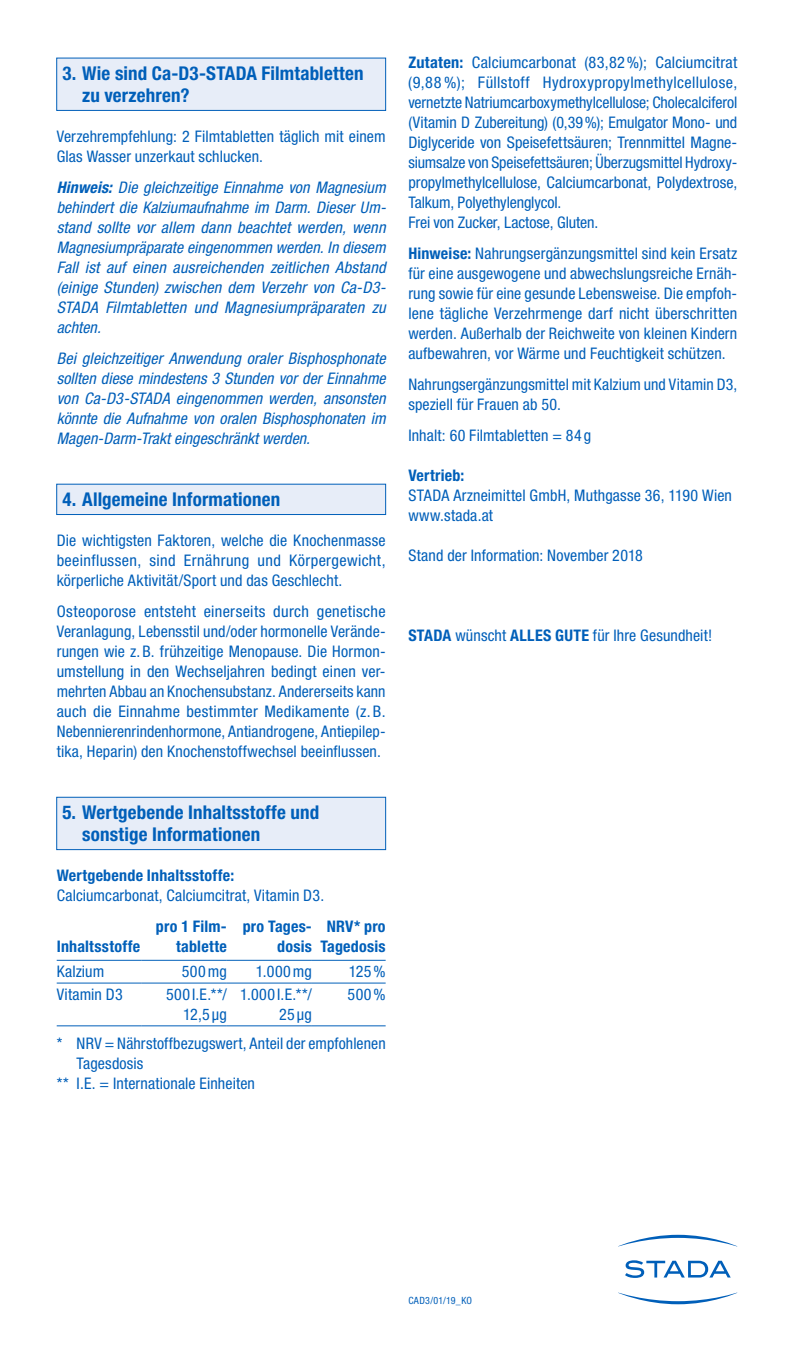
<style>
.page{position:relative;width:794px;height:1361px;background:#fff}
.page>*{position:absolute;margin:0;border:0;box-sizing:border-box;transform-origin:0 0}
.t1{font:700 condensed 19px/22px "Helvetica Neue LT Pro";letter-spacing:.01em;color:#005fb9}
.t2{font:condensed 16px/20px "Helvetica Neue LT Pro";letter-spacing:.005em;color:#005fb9}
.t3{font:italic condensed 16px/20px "Helvetica Neue LT Pro";letter-spacing:.005em;color:#005fb9;text-align:justify}
.t4{font:700 condensed 16px/20px "Helvetica Neue LT Pro";letter-spacing:.015em;color:#005fb9;text-align:right}
.t5{font:condensed 16px/20px "Helvetica Neue LT Pro";letter-spacing:.03em;color:#005fb9;text-align:right}
.t6{font:condensed 10px "Helvetica Neue LT Pro";letter-spacing:.025em;color:#005fb9}
.s1{font-weight:700}
</style>
<div class="page">
<div style="left:56px;top:58px;width:330px;height:53px;background:#e7edf8;border:1px solid #005fb9"></div>
<div style="left:56px;top:484px;width:330px;height:31px;background:#e7edf8;border:1px solid #005fb9"></div>
<div style="left:56px;top:797px;width:330px;height:53px;background:#e7edf8;border:1px solid #005fb9"></div>
<hr style="left:57px;top:960px;width:85px;height:1px;background:#005fb9">
<hr style="left:142px;top:960px;width:85px;height:1px;background:#005fb9">
<hr style="left:227px;top:960px;width:85px;height:1px;background:#005fb9">
<hr style="left:312px;top:960px;width:74px;height:1px;background:#005fb9">
<hr style="left:57px;top:982px;width:85px;height:1px;background:#005fb9">
<hr style="left:142px;top:982px;width:85px;height:1px;background:#005fb9">
<hr style="left:227px;top:982px;width:85px;height:1px;background:#005fb9">
<hr style="left:312px;top:982px;width:74px;height:1px;background:#005fb9">
<hr style="left:57px;top:1025px;width:85px;height:1px;background:#005fb9">
<hr style="left:142px;top:1025px;width:85px;height:1px;background:#005fb9">
<hr style="left:227px;top:1025px;width:85px;height:1px;background:#005fb9">
<hr style="left:312px;top:1025px;width:74px;height:1px;background:#005fb9">
<svg style="left:619px;top:1234px;width:118px;height:12px"></svg>
<svg style="left:618px;top:1292px;width:119px;height:12px"></svg>
<svg style="left:625px;top:1260px;width:105px;height:18px"></svg>
<p class="t1" style="left:82px;top:62px;width:283px;text-indent:-20px">3. Wie sind Ca-D3-STADA Filmtabletten zu verzehren?</p>
<p class="t2" style="left:57px;top:126px;width:330px">Verzehrempfehlung: 2 Filmtabletten täglich mit einem<br>Glas Wasser unzerkaut schlucken.</p>
<p class="t3" style="left:57px;top:178px;width:331px"><span class="s1">Hinweis:</span> Die gleichzeitige Einnahme von Magnesium behindert die Kalziumaufnahme im Darm. Dieser Um&shy;stand sollte vor allem dann beachtet werden, wenn Magnesiumpräparate eingenommen werden. In diesem Fall ist auf einen ausreichenden zeitlichen Abstand (einige Stunden) zwischen dem Verzehr von Ca-D3- STADA Filmtabletten und Magnesiumpräparaten zu achten.</p>
<p class="t3" style="left:57px;top:349px;width:330px">Bei gleichzeitiger Anwendung oraler Bisphosphonate sollten diese mindestens 3 Stunden vor der Einnahme von Ca-D3-STADA eingenommen werden, ansonsten könnte die Aufnahme von oralen Bisphosphonaten im Magen-Darm-Trakt eingeschränkt werden.</p>
<p class="t1" style="left:62px;top:488px;width:219px">4. Allgemeine Informationen</p>
<p class="t2" style="left:57px;top:530px;width:330px;text-align:justify">Die wichtigsten Faktoren, welche die Knochenmasse beeinflussen, sind Ernährung und Körpergewicht, körperliche Aktivität/Sport und das Geschlecht.</p>
<p class="t2" style="left:57px;top:601px;width:330px;text-align:justify">Osteoporose entsteht einerseits durch genetische Veranlagung, Lebensstil und/oder hormonelle Verände&shy;rungen wie z.B. frühzeitige Menopause. Die Hormon&shy;umstellung in den Wechseljahren bedingt einen ver&shy;mehrten Abbau an Knochensubstanz. Andererseits kann auch die Einnahme bestimmter Medikamente (z. B.<br>Nebennierenrindenhormone, Antiandrogene, Antiepilep&shy;tika, Heparin) den Knochenstoffwechsel beeinflussen.</p>
<p class="t1" style="left:82px;top:801px;width:238px;text-indent:-20px">5. Wertgebende Inhaltsstoffe und sonstige Informationen</p>
<p class="t4" style="left:57px;top:865px;width:179px">Wertgebende Inhaltsstoffe:</p>
<p class="t2" style="left:57px;top:885px;width:269px">Calciumcarbonat, Calciumcitrat, Vitamin D3.</p>
<p class="t4" style="left:57px;top:936px;width:85px">Inhaltsstoffe</p>
<p class="t4" style="left:156px;top:916px;width:72px">pro 1 Film&shy;tablette</p>
<p class="t4" style="left:243px;top:916px;width:71px">pro Tages&shy;dosis</p>
<p class="t4" style="left:320px;top:916px;width:67px;text-align:center">NRV* pro<br>Tagedosis</p>
<p class="t2" style="left:57px;top:961px;width:49px">Kalzium</p>
<p class="t2" style="left:182px;top:961px;width:46px">500mg</p>
<p class="t2" style="left:256px;top:961px;width:58px">1.000mg</p>
<p class="t2" style="left:349px;top:961px;width:38px">125%</p>
<p class="t2" style="left:57px;top:984px;width:67px">Vitamin D3</p>
<p class="t2" style="left:166px;top:984px;width:62px;text-align:right">500I.E.**/<br>12,5 µg</p>
<p class="t5" style="left:240px;top:984px;width:73px">1.000I.E.**/<br>25µg</p>
<p class="t2" style="left:347px;top:984px;width:40px">500%</p>
<p class="t2" style="left:57px;top:1033px;width:330px">* NRV = Nährstoffbezugswert, Anteil der empfohlenen</p>
<p class="t2" style="left:77px;top:1053px;width:68px">Tagesdosis</p>
<p class="t2" style="left:57px;top:1073px;width:200px">** I.E. = Internationale Einheiten</p>
<p class="t2" style="left:408px;top:52px;width:330px"><span class="s1">Zutaten:</span> Calciumcarbonat (83,82%); Calciumcitrat (9,88 %); Füllstoff Hydroxypropylmethylcellulose, vernetzte Natriumcarboxymethylcellulose; Cholecalciferol (Vitamin D Zubereitung) (0,39%); Emulgator Mono- und Diglyceride von Speisefettsäuren; Trennmittel Magne&shy;siumsalze von Speisefettsäuren; Überzugsmittel Hydroxy&shy;propylmethylcellulose, Calciumcarbonat, Polydextrose, Talkum, Polyethylenglycol.<br>Frei von Zucker, Lactose, Gluten.</p>
<p class="t2" style="left:408px;top:243px;width:330px;text-align:justify"><span class="s1">Hinweise:</span> Nahrungsergänzungsmittel sind kein Ersatz für eine ausgewogene und abwechslungsreiche Ernäh&shy;rung sowie für eine gesunde Lebensweise. Die empfoh&shy;lene tägliche Verzehrmenge darf nicht überschritten werden. Außerhalb der Reichweite von kleinen Kindern aufbewahren, vor Wärme und Feuchtigkeit schützen.</p>
<p class="t2" style="left:408px;top:374px;width:330px">Nahrungsergänzungsmittel mit Kalzium und Vitamin D3, speziell für Frauen ab 50.</p>
<p class="t2" style="left:408px;top:425px;width:184px">Inhalt: 60 Filmtabletten = 84 g</p>
<p class="t4" style="left:408px;top:465px;width:58px">Vertrieb:</p>
<p class="t2" style="left:408px;top:485px;width:325px">STADA Arzneimittel GmbH, Muthgasse 36, 1190 Wien www.stada.at</p>
<p class="t2" style="left:408px;top:545px;width:236px">Stand der Information: November 2018</p>
<p class="t2" style="left:408px;top:625px;width:305px"><span class="s1">STADA</span> wünscht <span class="s1">ALLES GUTE</span> für Ihre Gesundheit!</p>
<p class="t6" style="left:408px;top:1295px;width:65px">CAD3/01/19_KO</p>
</div>
